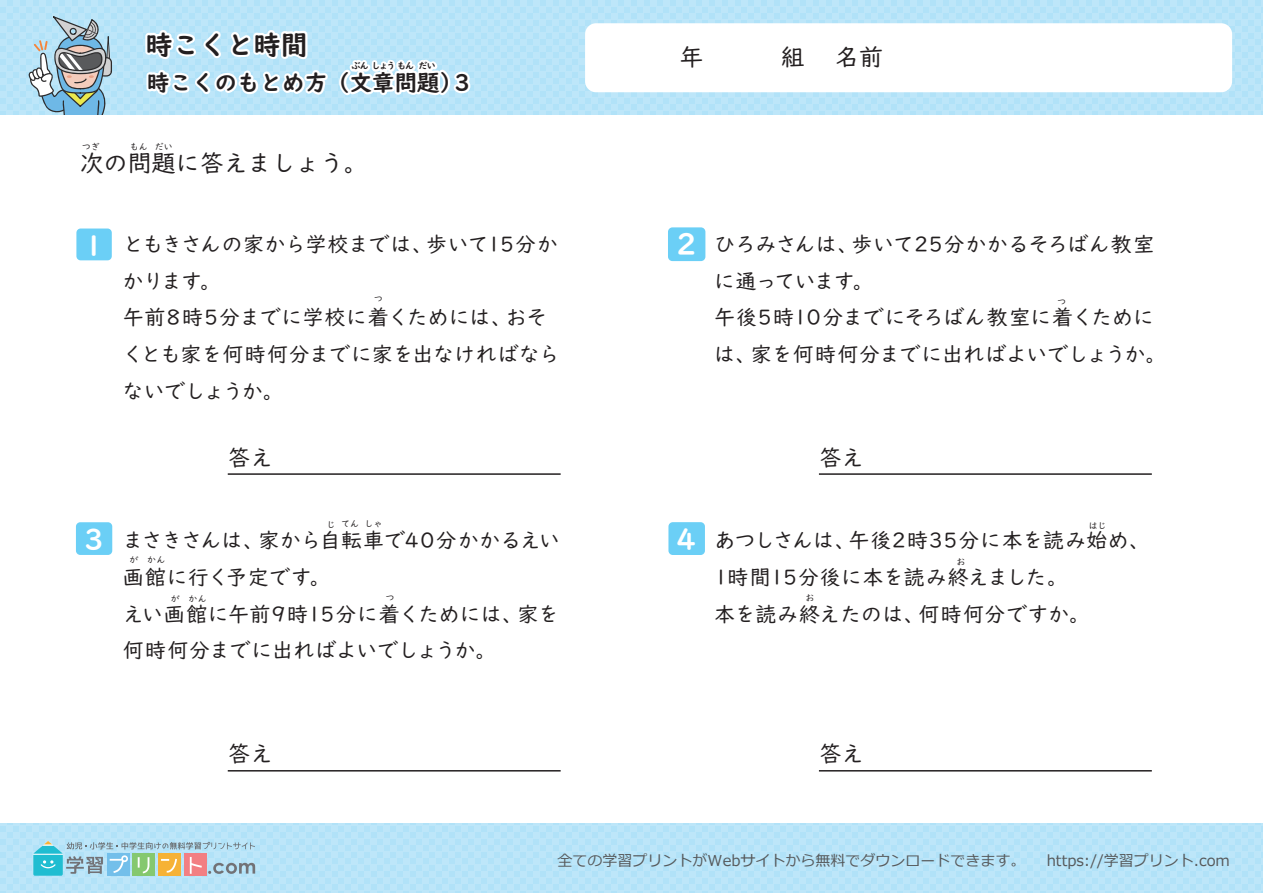
<style>
.page{position:relative;width:1263px;height:893px;background:#fff}
.page>*{position:absolute;margin:0;border:0;box-sizing:border-box;transform-origin:0 0}
.t1{font:29.1px "UD Digi Kyokasho NP B";color:#fff}
.t2{font:28.35px "UD Digi Kyokasho NP B";color:#fff}
.t3{font:28.2px "UD Digi Kyokasho NP B";color:#fff}
.t4{font:27.45px "UD Digi Kyokasho NP B";color:#fff}
.t5{font:27px "UD Digi Kyokasho NP B";color:#231f20}
.t6{font:24px "UD Digi Kyokasho NP R";color:#231f20}
.t7{font:22.5px "UD Digi Kyokasho NP B";color:#231f20}
.t8{font:22.5px "UD Digi Kyokasho NP R";color:#231f20}
.t9{font:21px/36.8px "UD Digi Kyokasho NP R";letter-spacing:-.01em;color:#231f20}
.t10{font:15px "Meiryo";color:#56595b}
.t11{font:9px "UD Digi Kyokasho NP R";letter-spacing:.005em;color:#231f20}
.t12{font:9px "UD Digi Kyokasho NP B";letter-spacing:-.055em;color:#231f20}
</style>
<div class="page">
<div style="left:0;top:0;width:1263px;height:114px;background:#bde6f9"></div>
<div style="left:0;top:823px;width:1263px;height:70px;background:#bde6f9"></div>
<div style="left:585px;top:23px;width:647px;height:69px;background:#fff;border-radius:11px"></div>
<svg style="left:33px;top:841px;width:222px;height:35px"></svg>
<svg style="left:28px;top:16px;width:84px;height:98px"></svg>
<div style="left:76px;top:229px;width:36px;height:31px;background:#6bcff6;border-radius:4px"></div>
<div style="left:76px;top:522px;width:36px;height:33px;background:#6bcff6;border-radius:4px"></div>
<div style="left:668px;top:227px;width:37px;height:34px;background:#6bcff6;border-radius:4px"></div>
<div style="left:668px;top:522px;width:37px;height:33px;background:#6bcff6;border-radius:4px"></div>
<hr style="left:228px;top:473px;width:333px;height:2px;background:#231f20">
<hr style="left:228px;top:770px;width:333px;height:1px;background:#231f20">
<hr style="left:819px;top:473px;width:333px;height:2px;background:#231f20">
<hr style="left:819px;top:770px;width:333px;height:1px;background:#231f20">
<svg style="left:142px;top:0;width:332px;height:115px"></svg>
<p class="t5" style="left:146px;top:29px;width:163px">時こくと時間</p>
<p class="t7" style="left:147px;top:69px;width:316px">時こくのもとめ方（文章問題）</p>
<p class="t12" style="left:351px;top:61px;width:86px">ぶんしょうもんだい</p>
<p class="t7" style="left:454px;top:69px;width:17px">3</p>
<p class="t11" style="left:82px;top:141px;width:19px">つぎ</p>
<p class="t11" style="left:130px;top:141px;width:45px">もん だい</p>
<p class="t6" style="left:80px;top:149px;width:289px">次の問題に答えましょう。</p>
<h3 class="t4" style="left:84px;top:229px;width:21px">1</h3>
<p class="t9" style="left:123px;top:226px;width:438px">ともきさんの家から学校までは、歩いて15分かかります。<br>午前8時5分までに学校に着くためには、おそくとも家を何時何分までに家を出なければならないでしょうか。</p>
<p class="t11" style="left:374px;top:294px;width:10px">つ</p>
<p class="t8" style="left:228px;top:444px;width:46px">答え</p>
<p class="t6" style="left:680px;top:43px;width:25px">年</p>
<p class="t6" style="left:781px;top:43px;width:25px">組</p>
<p class="t6" style="left:835px;top:43px;width:49px">名前</p>
<h1 class="t1" style="left:676px;top:226px;width:22px">2</h1>
<p class="t9" style="left:714px;top:226px;width:454px">ひろみさんは、歩いて25分かかるそろばん教室に通っています。<br>午後5時10分までにそろばん教室に着くためには、家を何時何分までに出ればよいでしょうか。</p>
<p class="t11" style="left:1057px;top:296px;width:10px">つ</p>
<p class="t8" style="left:819px;top:444px;width:46px">答え</p>
<h3 class="t3" style="left:84px;top:522px;width:21px">3</h3>
<p class="t11" style="left:327px;top:519px;width:57px">じ てん しゃ</p>
<p class="t11" style="left:1089px;top:520px;width:19px">はじ</p>
<h2 class="t2" style="left:676px;top:522px;width:22px">4</h2>
<p class="t9" style="left:123px;top:522px;width:439px">まさきさんは、家から自転車で40分かかるえい画館に行く予定です。<br>えい画館に午前9時15分に着くためには、家を何時何分までに出ればよいでしょうか。</p>
<p class="t9" style="left:714px;top:522px;width:438px">あつしさんは、午後2時35分に本を読み始め、<br>1時間15分後に本を読み終えました。<br>本を読み終えたのは、何時何分ですか。</p>
<p class="t11" style="left:147px;top:555px;width:20px">かん</p>
<p class="t11" style="left:130px;top:555px;width:10px">が</p>
<p class="t11" style="left:956px;top:557px;width:10px">お</p>
<p class="t11" style="left:171px;top:593px;width:37px">が かん</p>
<p class="t11" style="left:805px;top:592px;width:10px">お</p>
<p class="t11" style="left:385px;top:592px;width:10px">つ</p>
<p class="t8" style="left:228px;top:741px;width:46px">答え</p>
<p class="t8" style="left:819px;top:741px;width:46px">答え</p>
<p class="t10" style="left:558px;top:850px;width:469px">全ての学習プリントがWebサイトから無料でダウンロードできます。</p>
<p class="t10" style="left:1047px;top:850px;width:185px">https://学習プリント.com</p>
</div>
